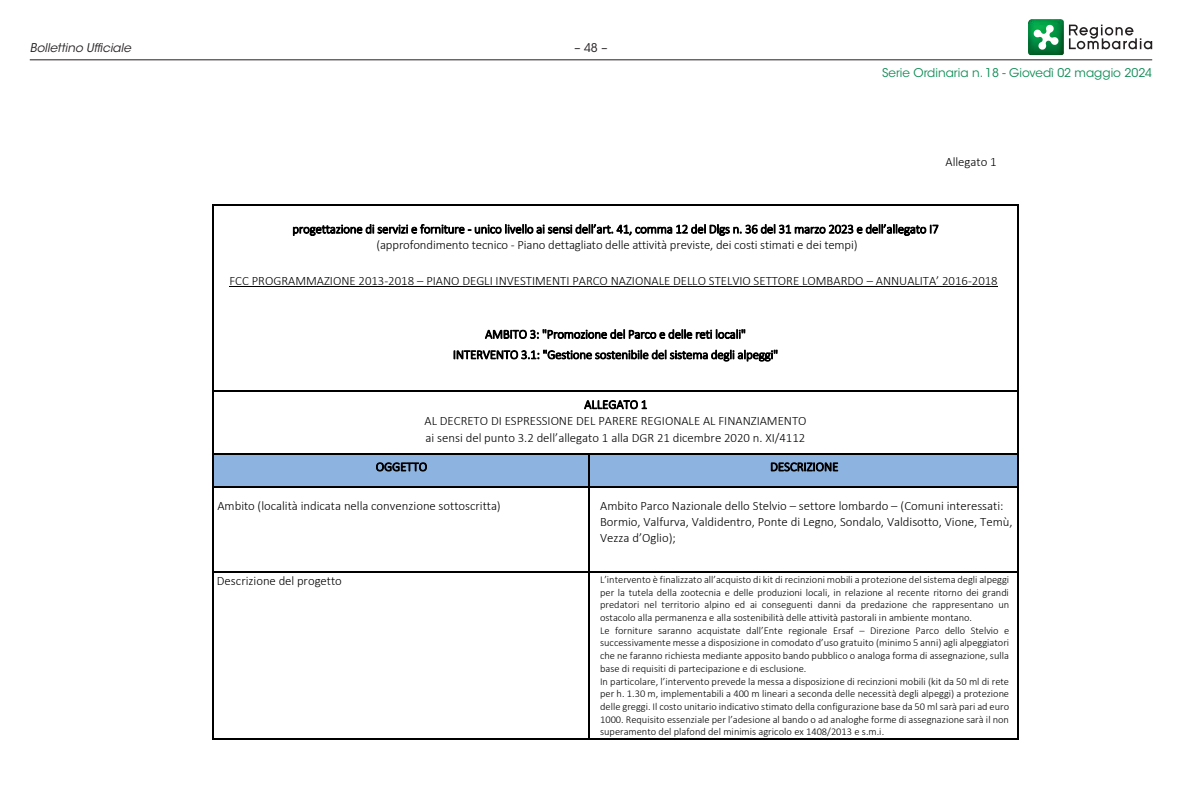
<style>
.page{position:relative;width:1182px;height:800px;background:#fff}
.page>*{position:absolute;margin:0;border:0;box-sizing:border-box;transform-origin:0 0}
.t1{font:300 12.75px/15.6px "Calibri";letter-spacing:-.005em;color:#000;text-align:center}
.t2{font:12px "ITC Avant Garde Std";color:#108c56}
.t3{font:italic 12px "ITC Avant Garde Std";color:#231f20}
.t4{font:12px "ITC Avant Garde Std";color:#231f20}
.t5{font:300 10.35px/12.8px "Calibri";color:#000}
</style>
<div class="page">
<hr style="left:30px;top:59px;width:1121px;height:1px;background:#231f20">
<svg style="left:1068px;top:25px;width:83px;height:24px"></svg>
<img style="left:1028px;top:19px;width:35px;height:36px">
<svg style="left:1032px;top:24px;width:26px;height:26px"></svg>
<hr style="left:229px;top:286px;width:768px;height:1px;background:#000">
<hr style="left:213px;top:204px;width:804px;height:1px;background:#000">
<hr style="left:212px;top:205px;width:1px;height:185px;background:#000">
<hr style="left:1017px;top:205px;width:1px;height:185px;background:#000">
<hr style="left:213px;top:390px;width:804px;height:2px;background:#000">
<hr style="left:212px;top:392px;width:1px;height:61px;background:#000">
<hr style="left:1017px;top:392px;width:1px;height:61px;background:#000">
<div style="left:213px;top:454px;width:375px;height:32px;background:#8db4e1"></div>
<div style="left:589px;top:454px;width:428px;height:32px;background:#8db4e1"></div>
<hr style="left:213px;top:453px;width:375px;height:1px;background:#000">
<hr style="left:589px;top:453px;width:428px;height:1px;background:#000">
<hr style="left:212px;top:454px;width:1px;height:32px;background:#000">
<hr style="left:588px;top:454px;width:1px;height:32px;background:#000">
<hr style="left:1017px;top:454px;width:1px;height:32px;background:#000">
<hr style="left:213px;top:486px;width:375px;height:1px;background:#000">
<hr style="left:589px;top:486px;width:428px;height:1px;background:#000">
<hr style="left:212px;top:487px;width:1px;height:84px;background:#000">
<hr style="left:588px;top:487px;width:1px;height:84px;background:#000">
<hr style="left:1017px;top:487px;width:1px;height:84px;background:#000">
<hr style="left:213px;top:571px;width:375px;height:1px;background:#000">
<hr style="left:589px;top:571px;width:428px;height:1px;background:#000">
<hr style="left:212px;top:572px;width:1px;height:166px;background:#000">
<hr style="left:213px;top:738px;width:375px;height:1px;background:#000">
<hr style="left:588px;top:572px;width:1px;height:166px;background:#000">
<hr style="left:589px;top:738px;width:428px;height:1px;background:#000">
<hr style="left:1017px;top:572px;width:1px;height:166px;background:#000">
<p class="t3" style="left:30px;top:40px;width:103px">Bollettino Ufficiale</p>
<p class="t4" style="left:574px;top:40px;width:34px">– 48 –</p>
<p class="t2" style="left:881px;top:65px;width:272px">Serie Ordinaria n. 18 - Giovedì 02 maggio 2024</p>
<p class="t1" style="left:945px;top:154px;width:53px">Allegato 1</p>
<p class="t1" style="left:292px;top:221px;width:647px">progettazione di servizi e forniture - unico livello ai sensi dell’art. 41, comma 12 del Dlgs n. 36 del 31 marzo 2023 e dell’allegato I7 (approfondimento tecnico - Piano dettagliato delle attività previste, dei costi stimati e dei tempi)</p>
<p class="t1" style="left:229px;top:272px;width:769px">FCC PROGRAMMAZIONE 2013-2018 – PIANO DEGLI INVESTIMENTI PARCO NAZIONALE DELLO STELVIO SETTORE LOMBARDO – ANNUALITA’ 2016-2018</p>
<p class="t1" style="left:453px;top:324px;width:326px;line-height:20.4px">AMBITO 3: "Promozione del Parco e delle reti locali"<br>INTERVENTO 3.1: "Gestione sostenibile del sistema degli alpeggi"</p>
<p class="t1" style="left:424px;top:396px;width:383px;line-height:16.6px">ALLEGATO 1<br>AL DECRETO DI ESPRESSIONE DEL PARERE REGIONALE AL FINANZIAMENTO ai sensi del punto 3.2 dell’allegato 1 alla DGR 21 dicembre 2020 n. XI/4112</p>
<p class="t1" style="left:376px;top:458px;width:53px">OGGETTO</p>
<p class="t1" style="left:770px;top:458px;width:70px">DESCRIZIONE</p>
<p class="t1" style="left:217px;top:498px;width:285px">Ambito (località indicata nella convenzione sottoscritta)</p>
<p class="t1" style="left:600px;top:498px;width:414px;text-align:left">Ambito Parco Nazionale dello Stelvio – settore lombardo – (Comuni interessati:<br>Bormio, Valfurva, Valdidentro, Ponte di Legno, Sondalo, Valdisotto, Vione, Temù,<br>Vezza d’Oglio);</p>
<p class="t1" style="left:217px;top:572px;width:126px">Descrizione del progetto</p>
<p class="t5" style="left:600px;top:572px;width:410px">L’intervento è finalizzato all’acquisto di kit di recinzioni mobili a protezione del sistema degli alpeggi per la tutela della zootecnia e delle produzioni locali, in relazione al recente ritorno dei grandi predatori nel territorio alpino ed ai conseguenti danni da predazione che rappresentano un ostacolo alla permanenza e alla sostenibilità delle attività pastorali in ambiente montano.<br>Le forniture saranno acquistate dall’Ente regionale Ersaf – Direzione Parco dello Stelvio e successivamente messe a disposizione in comodato d’uso gratuito (minimo 5 anni) agli alpeggiatori che ne faranno richiesta mediante apposito bando pubblico o analoga forma di assegnazione, sulla base di requisiti di partecipazione e di esclusione.<br>In particolare, l’intervento prevede la messa a disposizione di recinzioni mobili (kit da 50 ml di rete per h. 1.30 m, implementabili a 400 m lineari a seconda delle necessità degli alpeggi) a protezione delle greggi. Il costo unitario indicativo stimato della configurazione base da 50 ml sarà pari ad euro 1000. Requisito essenziale per l’adesione al bando o ad analoghe forme di assegnazione sarà il non superamento del plafond del minimis agricolo ex 1408/2013 e s.m.i.</p>
</div>
